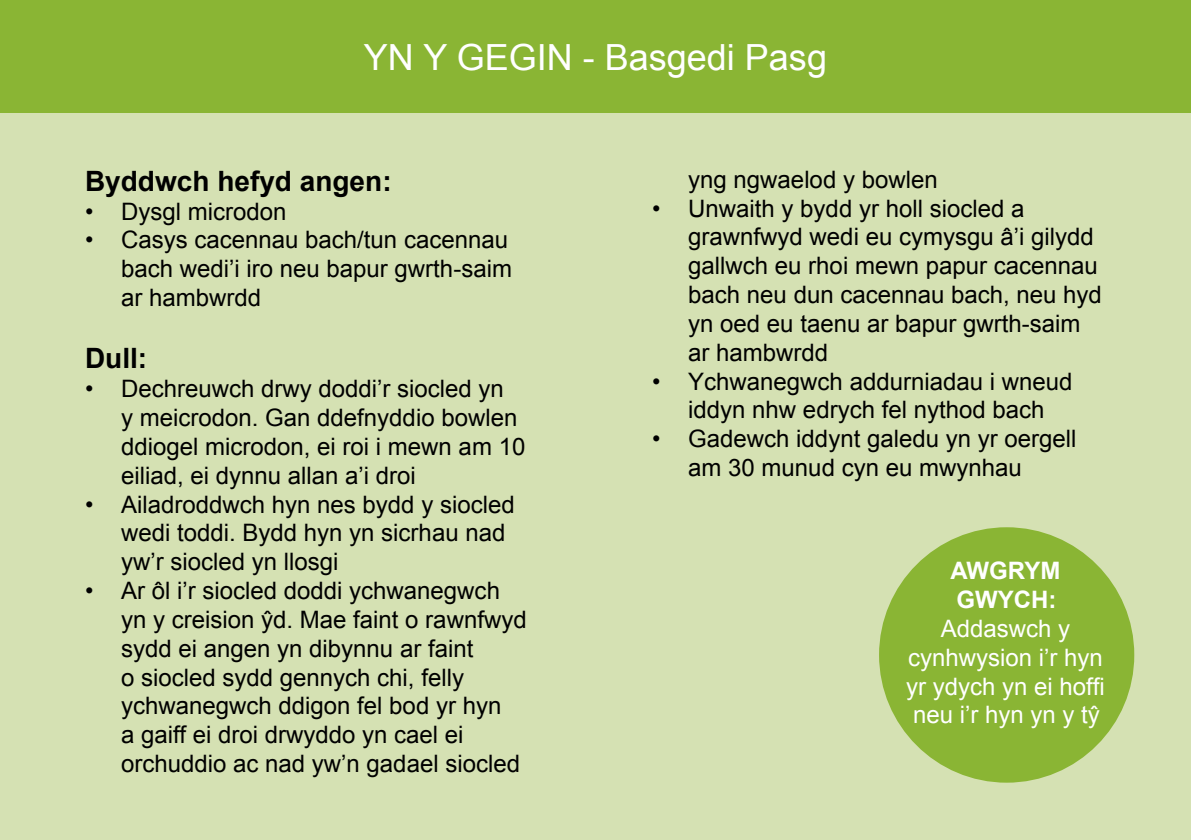
<style>
.page{position:relative;width:1191px;height:840px;background:#fff}
.page>*{position:absolute;margin:0;border:0;box-sizing:border-box;transform-origin:0 0}
.t1{font:36px "Arial";color:#fff}
.t2{font:700 28px "Arial";color:#000}
.t3{font:24px/28.8px "Arial";color:#000}
.t4{font:24px/28.8px "Arial";color:#fff;text-align:center}
.s1{font-weight:700}
</style>
<div class="page">
<div style="left:0;top:0;width:1191px;height:113px;background:#8ab534"></div>
<div style="left:0;top:113px;width:1191px;height:726px;background:#d5e1b3"></div>
<div style="left:879px;top:527px;width:255px;height:255px;background:#8ab534;border-radius:50%"></div>
<h1 class="t1" style="left:364px;top:34px;width:464px">YN Y GEGIN - Basgedi Pasg</h1>
<p class="t2" style="left:85px;top:162px;width:308px">Byddwch hefyd angen:</p>
<p class="t3" style="left:85px;top:197px;width:203px">• Dysgl microdon</p>
<p class="t3" style="left:121px;top:225px;width:392px;text-indent:-36px">• Casys cacennau bach/tun cacennau bach wedi’i iro neu bapur gwrth-saim ar hambwrdd</p>
<p class="t2" style="left:85px;top:340px;width:64px">Dull:</p>
<p class="t3" style="left:121px;top:374px;width:406px;text-indent:-36px">• Dechreuwch drwy doddi’r siocled yn<br>y meicrodon. Gan ddefnyddio bowlen ddiogel microdon, ei roi i mewn am 10 eiliad, ei dynnu allan a’i droi</p>
<p class="t3" style="left:121px;top:489px;width:395px;text-indent:-36px">• Ailadroddwch hyn nes bydd y siocled wedi toddi. Bydd hyn yn sicrhau nad yw’r siocled yn llosgi</p>
<p class="t3" style="left:121px;top:576px;width:407px;text-indent:-36px">• Ar ôl i’r siocled doddi ychwanegwch yn y creision ŷd. Mae faint o rawnfwyd sydd ei angen yn dibynnu ar faint<br>o siocled sydd gennych chi, felly ychwanegwch ddigon fel bod yr hyn<br>a gaiff ei droi drwyddo yn cael ei orchuddio ac nad yw’n gadael siocled</p>
<p class="t3" style="left:688px;top:165px;width:251px">yng ngwaelod y bowlen</p>
<p class="t3" style="left:688px;top:194px;width:415px;text-indent:-36px">• Unwaith y bydd yr holl siocled a grawnfwyd wedi eu cymysgu â’i gilydd gallwch eu rhoi mewn papur cacennau bach neu dun cacennau bach, neu hyd yn oed eu taenu ar bapur gwrth-saim ar hambwrdd</p>
<p class="t3" style="left:652px;top:367px;width:422px;text-align:center">• Ychwanegwch addurniadau i wneud iddyn nhw edrych fel nythod bach</p>
<p class="t3" style="left:688px;top:424px;width:390px;text-indent:-36px">• Gadewch iddynt galedu yn yr oergell am 30 munud cyn eu mwynhau</p>
<p class="t4" style="left:906px;top:556px;width:200px"><span class="s1">AWGRYM<br>GWYCH:<br></span>Addaswch y cynhwysion i’r hyn yr ydych yn ei hoffi neu i’r hyn yn y tŷ</p>
</div>
